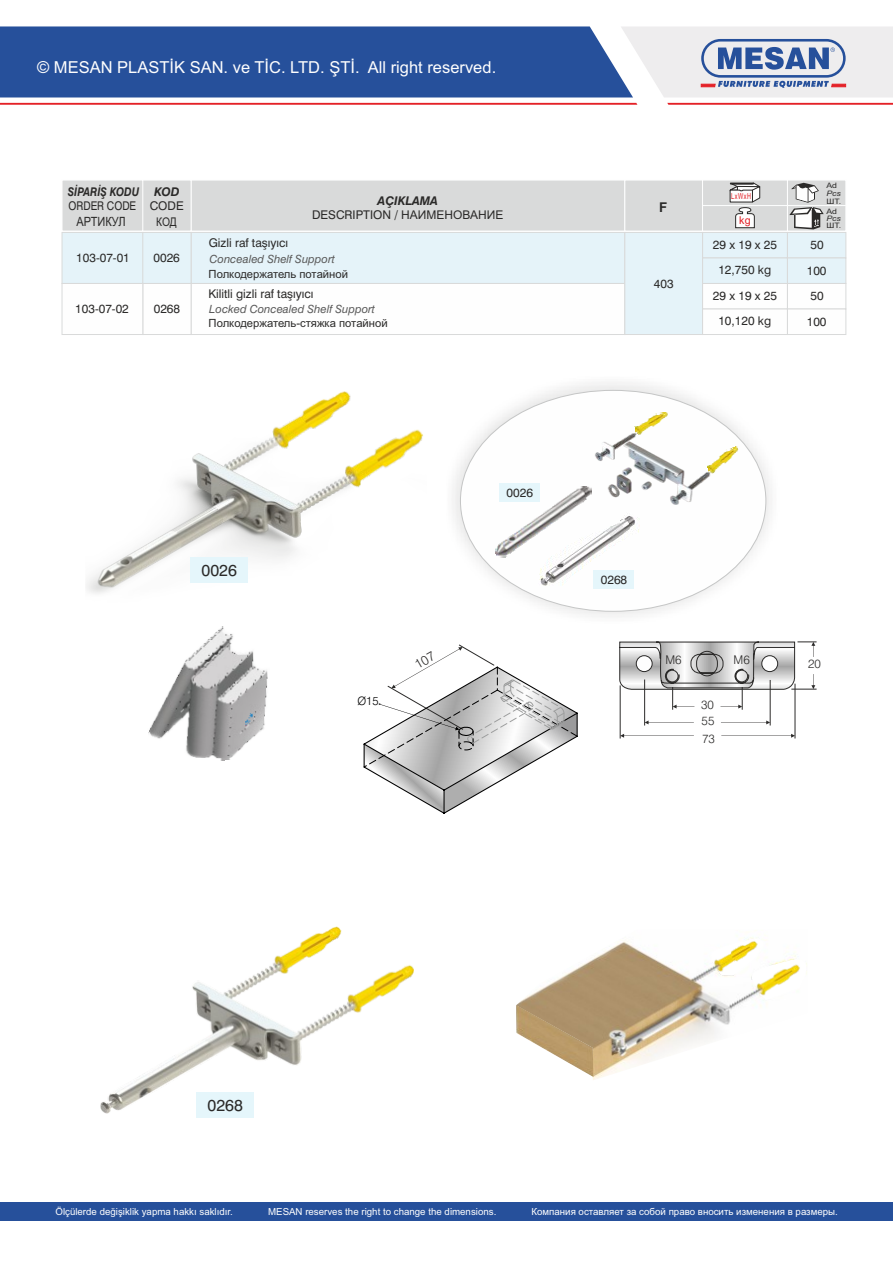
<style>
.page{position:relative;width:893px;height:1263px;background:#fff}
.page>*{position:absolute;margin:0;border:0;box-sizing:border-box;transform-origin:0 0}
.t1{font:16.5px "Arial";color:#fefefe}
.t2{font:16.05px "Swiss 721 BT";color:#2b2a29}
.t3{font:700 13.5px "Arial";color:#2b2a29}
.t4{font:12.75px "Arial";color:#2b2a29;scale:.86 1}
.t5{font:12px/14.4px "Swiss 721 BT";color:#2b2a29;text-align:center}
.t6{font:300 12px/17.2px "Swiss 721 BT";color:#2b2a29}
.t7{font:italic 700 12px "Swiss 721 BT";color:#2b2a29;scale:.86 1}
.t8{font:12px "Swiss 721 BT";color:#2b2a29;scale:.86 1}
.t9{font:italic 700 12px "Swiss 721 BT";color:#2b2a29}
.t10{font:12px "Arial";color:#2b2a29;scale:.86 1}
.t11{font:300 11.7px "Swiss 721 BT";color:#000}
.t12{font:11.25px "Arial";color:#2b2a29}
.t13{font:italic 11.25px "Swiss 721 BT";color:#5b5b5b}
.t14{font:10.8px "Arial";color:#e31e24}
.t15{font:9.75px "Arial";color:#fefefe}
.t16{font:8.25px "Arial";letter-spacing:.105em;color:#e31e24;scale:.66 1}
.t17{font:7.5px/9.6px "Arial";color:#2b2a29;scale:1.16 1}
.t18{font:italic 7.5px "Arial";color:#2b2a29;scale:1.16 1}
.s1{font-weight:700;font-style:italic}
.s2{font-family:"Arial"}
</style>
<div class="page">
<svg style="left:0;top:103px;width:637px;height:2px"></svg>
<svg style="left:667px;top:103px;width:226px;height:2px"></svg>
<svg style="left:0;top:26px;width:893px;height:71px;background:#5d7bb2"></svg>
<div style="left:0;top:1202px;width:893px;height:18px;background:#26509b"></div>
<svg style="left:61px;top:180px;width:785px;height:155px"></svg>
<img style="left:86px;top:392px;width:337px;height:202px">
<div style="left:190px;top:558px;width:57px;height:25px;background:#e5f6fb"></div>
<div style="left:196px;top:1092px;width:57px;height:26px;background:#e5f6fb"></div>
<img style="left:101px;top:927px;width:312px;height:186px">
<img style="left:452px;top:382px;width:320px;height:235px">
<div style="left:460px;top:390px;width:306px;height:222px;background:#fefefe;border:1px solid #c5c6c6;border-radius:50%"></div>
<img style="left:539px;top:515px;width:100px;height:70px">
<img style="left:595px;top:410px;width:150px;height:95px">
<div style="left:593px;top:570px;width:41px;height:18px;background:#e5f6fb"></div>
<img style="left:495px;top:486px;width:101px;height:71px">
<div style="left:499px;top:483px;width:41px;height:18px;background:#e5f6fb"></div>
<img style="left:634px;top:412px;width:38px;height:25px">
<img style="left:705px;top:446px;width:40px;height:29px">
<img style="left:516px;top:937px;width:291px;height:143px">
<img style="left:516px;top:1005px;width:77px;height:72px">
<img style="left:148px;top:626px;width:120px;height:135px">
<img style="left:245px;top:713px;width:12px;height:14px">
<hr style="left:795px;top:684px;width:1px;height:54px;background:#2b2a29">
<hr style="left:644px;top:679px;width:1px;height:46px;background:#2b2a29">
<hr style="left:770px;top:680px;width:1px;height:45px;background:#2b2a29">
<hr style="left:620px;top:685px;width:1px;height:53px;background:#2b2a29">
<svg style="left:721px;top:734px;width:74px;height:4px"></svg>
<svg style="left:620px;top:734px;width:74px;height:4px"></svg>
<svg style="left:645px;top:720px;width:49px;height:4px"></svg>
<svg style="left:721px;top:720px;width:49px;height:4px"></svg>
<svg style="left:619px;top:641px;width:197px;height:69px"></svg>
<svg style="left:363px;top:644px;width:215px;height:170px"></svg>
<h1 class="t1" style="left:37px;top:61px;width:461px">© MESAN PLASTİK SAN. ve TİC. LTD. ŞTİ. All right reserved.</h1>
<p class="t7" style="left:68px;top:187px;width:85px">SİPARİŞ KODU</p>
<p class="t16" style="left:731px;top:193px;width:32px">LxWxH</p>
<p class="t8" style="left:69px;top:201px;width:80px">ORDER CODE</p>
<p class="t4" style="left:77px;top:216px;width:59px">АРТИКУЛ</p>
<p class="t9" style="left:154px;top:187px;width:27px">KOD</p>
<p class="t5" style="left:312px;top:195px;width:193px"><span class="s1">AÇIKLAMA<br></span>DESCRIPTION / <span class="s2">НАИМЕНОВАНИЕ</span></p>
<p class="t5" style="left:150px;top:200px;width:35px">CODE</p>
<p class="t10" style="left:156px;top:217px;width:26px">КОД</p>
<p class="t3" style="left:659px;top:202px;width:10px">F</p>
<p class="t14" style="left:739px;top:216px;width:13px">kg</p>
<p class="t5" style="left:76px;top:252px;width:55px">103-07-01</p>
<p class="t5" style="left:154px;top:252px;width:28px">0026</p>
<p class="t5" style="left:75px;top:303px;width:55px">103-07-02</p>
<p class="t5" style="left:154px;top:303px;width:28px">0268</p>
<p class="t5" style="left:209px;top:236px;width:81px">Gizli raf taşıyıcı</p>
<p class="t5" style="left:208px;top:287px;width:107px">Kilitli gizli raf taşıyıcı</p>
<p class="t13" style="left:210px;top:254px;width:127px">Concealed Shelf Support</p>
<p class="t13" style="left:209px;top:304px;width:167px">Locked Concealed Shelf Support</p>
<p class="t12" style="left:209px;top:319px;width:181px">Полкодержатель-стяжка потайной</p>
<p class="t12" style="left:209px;top:270px;width:141px">Полкодержатель потайной</p>
<p class="t5" style="left:654px;top:277px;width:21px">403</p>
<p class="t5" style="left:713px;top:239px;width:66px">29 x 19 x 25</p>
<p class="t5" style="left:718px;top:263px;width:54px">12,750 kg</p>
<p class="t5" style="left:713px;top:285px;width:66px;line-height:24.5px">29 x 19 x 25<br>10,120 kg</p>
<p class="t17" style="left:826px;top:181px;width:11px">Ad</p>
<p class="t18" style="left:826px;top:190px;width:14px">Pcs</p>
<p class="t17" style="left:826px;top:197px;width:14px">ШТ.<br>Ad</p>
<p class="t18" style="left:826px;top:215px;width:14px">Pcs</p>
<p class="t17" style="left:826px;top:221px;width:14px">ШТ.</p>
<p class="t5" style="left:810px;top:239px;width:15px">50</p>
<p class="t5" style="left:807px;top:265px;width:21px">100</p>
<p class="t5" style="left:810px;top:290px;width:15px">50</p>
<p class="t5" style="left:807px;top:316px;width:21px">100</p>
<h2 class="t2" style="left:202px;top:564px;width:37px">0026</h2>
<p class="t11" style="left:357px;top:696px;width:23px">Ø15</p>
<p class="t5" style="left:506px;top:486px;width:28px">0026</p>
<p class="t5" style="left:601px;top:573px;width:28px">0268</p>
<p class="t6" style="left:665px;top:652px;width:18px">M6</p>
<p class="t6" style="left:733px;top:652px;width:18px">M6</p>
<p class="t6" style="left:701px;top:698px;width:14px">30</p>
<p class="t6" style="left:702px;top:714px;width:15px">55<br>73</p>
<p class="t6" style="left:808px;top:657px;width:14px">20</p>
<h2 class="t2" style="left:208px;top:1098px;width:37px">0268</h2>
<p class="t15" style="left:55px;top:1208px;width:179px">Ölçülerde değişiklik yapma hakkı saklıdır.</p>
<p class="t15" style="left:268px;top:1208px;width:230px">MESAN reserves the right to change the dimensions.</p>
<p class="t15" style="left:531px;top:1208px;width:308px">Компания оставляет за собой право вносить изменения в размеры.</p>
</div>
